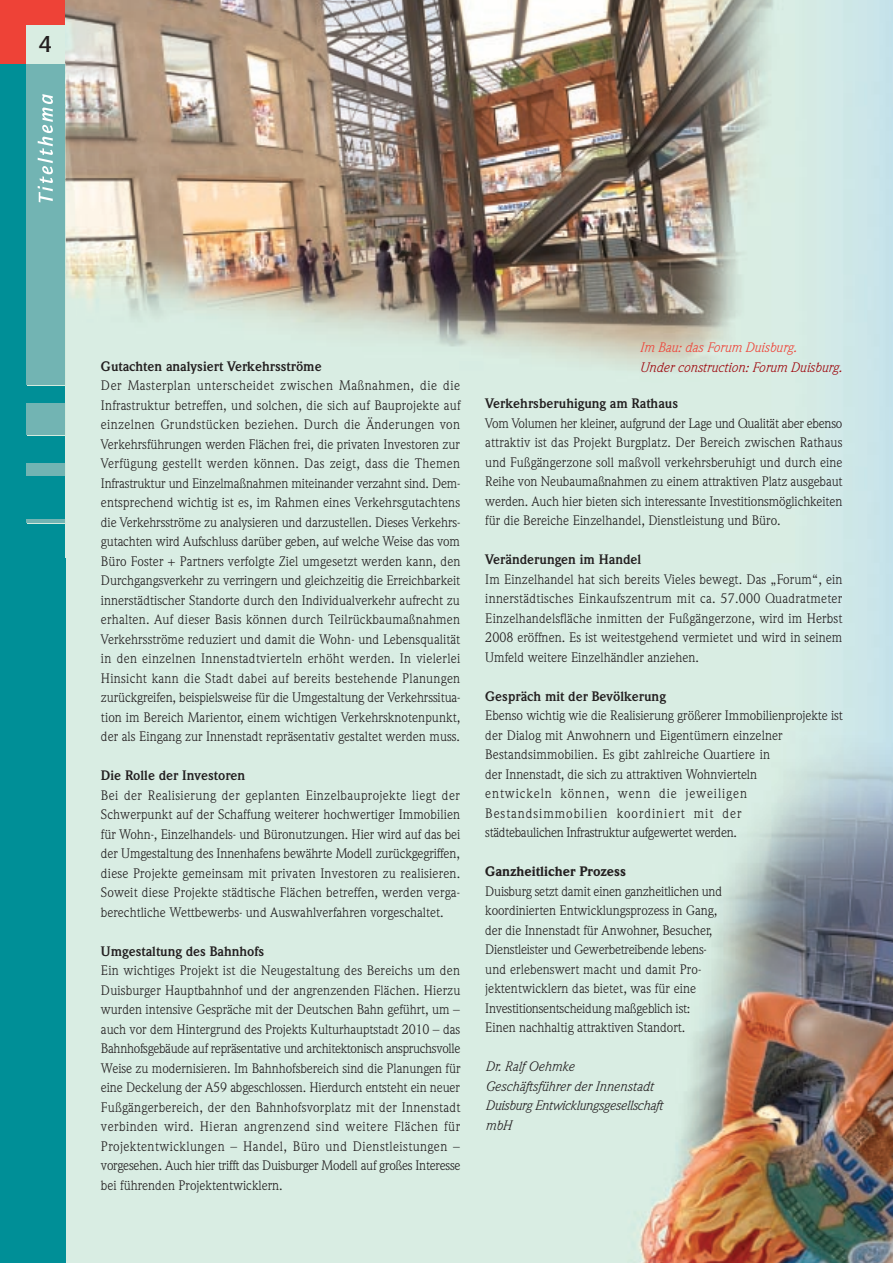
<style>
.page{position:relative;width:893px;height:1263px;background:#fff}
.page>*{position:absolute;margin:0;border:0;box-sizing:border-box;transform-origin:0 0}
.t1{font:700 24px "Quay Itc T";color:#231f20}
.t2{font:13.5px/19.5px "Weidemann";color:#231f20;text-align:justify}
.t3{font:700 13.5px "Weidemann";color:#231f20}
.t4{font:italic 13.5px/19.5px "Weidemann";color:#231f20}
.t5{font:italic 13.5px "Weidemann";color:#9d070d}
.t6{font:italic 13.5px "Weidemann";color:#ee4237}
.t7{font:900 13.5px "Weidemann";color:#231f20}
</style>
<div class="page">
<img style="left:65px;top:0;width:828px;height:1263px">
<div style="left:0;top:0;width:65px;height:1263px;background:#008f97"></div>
<div style="left:26px;top:64px;width:39px;height:321px;background:#72b4b3"></div>
<div style="left:26px;top:404px;width:39px;height:31px;background:#72b4b3"></div>
<img style="left:28px;top:475px;width:37px;height:1px">
<div style="left:26px;top:464px;width:39px;height:11px;background:#72b4b3"></div>
<hr style="left:26px;top:519px;width:39px;height:4px;background:#72b4b3">
<div style="left:0;top:0;width:65px;height:64px;background:#ee4237"></div>
<div style="left:26px;top:25px;width:39px;height:39px;background:#d9ede2"></div>
<svg style="left:38px;top:94px;width:15px;height:108px"></svg>
<div style="left:0;top:558px;width:66px;height:705px;background:#008f97"></div>
<h1 class="t1" style="left:39px;top:35px;width:15px">4</h1>
<p class="t3" style="left:101px;top:361px;width:222px">Gutachten analysiert Verkehrsströme</p>
<p class="t2" style="left:101px;top:377px;width:361px">Der Masterplan unterscheidet zwischen Maßnahmen, die die Infrastruktur betreffen, und solchen, die sich auf Bauprojekte auf einzelnen Grundstücken beziehen. Durch die Änderungen von Verkehrsführungen werden Flächen frei, die privaten Investoren zur Verfügung gestellt werden können. Das zeigt, dass die Themen Infrastruktur und Einzelmaßnahmen miteinander verzahnt sind. Dem&shy;entsprechend wichtig ist es, im Rahmen eines Verkehrsgutachtens die Verkehrsströme zu analysieren und darzustellen. Dieses Verkehrs&shy;gutachten wird Aufschluss darüber geben, auf welche Weise das vom Büro Foster + Partners verfolgte Ziel umgesetzt werden kann, den Durchgangsverkehr zu verringern und gleichzeitig die Erreichbarkeit innerstädtischer Standorte durch den Individualverkehr aufrecht zu erhalten. Auf dieser Basis können durch Teilrückbaumaßnahmen Verkehrsströme reduziert und damit die Wohn- und Lebensqualität in den einzelnen Innenstadtvierteln erhöht werden. In vielerlei Hinsicht kann die Stadt dabei auf bereits bestehende Planungen zurückgreifen, beispielsweise für die Umgestaltung der Verkehrssitua&shy;tion im Bereich Marientor, einem wichtigen Verkehrsknotenpunkt, der als Eingang zur Innenstadt repräsentativ gestaltet werden muss.</p>
<p class="t3" style="left:101px;top:770px;width:146px">Die Rolle der Investoren</p>
<p class="t2" style="left:101px;top:786px;width:361px">Bei der Realisierung der geplanten Einzelbauprojekte liegt der Schwerpunkt auf der Schaffung weiterer hochwertiger Immobilien für Wohn-, Einzelhandels- und Büronutzungen. Hier wird auf das bei der Umgestaltung des Innenhafens bewährte Modell zurückgegriffen, diese Projekte gemeinsam mit privaten Investoren zu realisieren.<br>Soweit diese Projekte städtische Flächen betreffen, werden verga&shy;berechtliche Wettbewerbs- und Auswahlverfahren vorgeschaltet.</p>
<p class="t3" style="left:101px;top:946px;width:165px">Umgestaltung des Bahnhofs</p>
<p class="t2" style="left:101px;top:962px;width:361px">Ein wichtiges Projekt ist die Neugestaltung des Bereichs um den Duisburger Hauptbahnhof und der angrenzenden Flächen. Hierzu wurden intensive Gespräche mit der Deutschen Bahn geführt, um – auch vor dem Hintergrund des Projekts Kulturhauptstadt 2010 – das Bahnhofsgebäude auf repräsentative und architektonisch anspruchsvolle Weise zu modernisieren. Im Bahnhofsbereich sind die Planungen für eine Deckelung der A59 abgeschlossen. Hierdurch entsteht ein neuer Fußgängerbereich, der den Bahnhofsvorplatz mit der Innenstadt verbinden wird. Hieran angrenzend sind weitere Flächen für Projektentwicklungen – Handel, Büro und Dienstleistungen – vorgesehen. Auch hier trifft das Duisburger Modell auf großes Interesse bei führenden Projektentwicklern.</p>
<p class="t6" style="left:639px;top:342px;width:159px">Im Bau: das Forum Duisburg.</p>
<p class="t5" style="left:639px;top:362px;width:204px">Under construction: Forum Duisburg.</p>
<p class="t3" style="left:485px;top:399px;width:194px">Verkehrsberuhigung am Rathaus</p>
<p class="t2" style="left:485px;top:415px;width:359px">Vom Volumen her kleiner, aufgrund der Lage und Qualität aber ebenso attraktiv ist das Projekt Burgplatz. Der Bereich zwischen Rathaus und Fußgängerzone soll maßvoll verkehrsberuhigt und durch eine Reihe von Neubaumaßnahmen zu einem attraktiven Platz ausgebaut werden. Auch hier bieten sich interessante Investitionsmöglichkeiten für die Bereiche Einzelhandel, Dienstleistung und Büro.</p>
<p class="t3" style="left:485px;top:555px;width:158px">Veränderungen im Handel</p>
<p class="t2" style="left:485px;top:571px;width:359px">Im Einzelhandel hat sich bereits Vieles bewegt. Das „Forum“, ein innerstädtisches Einkaufszentrum mit ca. 57.000 Quadratmeter Einzelhandelsfläche inmitten der Fußgängerzone, wird im Herbst 2008 eröffnen. Es ist weitestgehend vermietet und wird in seinem Umfeld weitere Einzelhändler anziehen.</p>
<p class="t3" style="left:485px;top:691px;width:182px">Gespräch mit der Bevölkerung</p>
<p class="t2" style="left:485px;top:707px;width:359px;text-align:left">Ebenso wichtig wie die Realisierung größerer Immobilienprojekte ist der Dialog mit Anwohnern und Eigentümern einzelner Bestandsimmobilien. Es gibt zahlreiche Quartiere in<br>der Innenstadt, die sich zu attraktiven Wohnvierteln<br>entwickeln können, wenn die jeweiligen Bestandsimmobilien koordiniert mit der<br>städtebaulichen Infrastruktur aufgewertet werden.</p>
<p class="t7" style="left:485px;top:867px;width:142px">Ganzheitlicher Prozess</p>
<p class="t2" style="left:485px;top:883px;width:238px;text-align:left">Duisburg setzt damit einen ganzheitlichen und koordinierten Entwicklungsprozess in Gang, der die Innenstadt für Anwohner, Besucher, Dienstleister und Gewerbetreibende lebens&shy;und erlebenswert macht und damit Pro&shy;jektentwicklern das bietet, was für eine Investitionsentscheidung maßgeblich ist:<br>Einen nachhaltig attraktiven Standort.</p>
<p class="t4" style="left:485px;top:1058px;width:179px">Dr. Ralf Oehmke<br>Geschäftsführer der Innenstadt<br>Duisburg Entwicklungsgesellschaft mbH</p>
</div>
